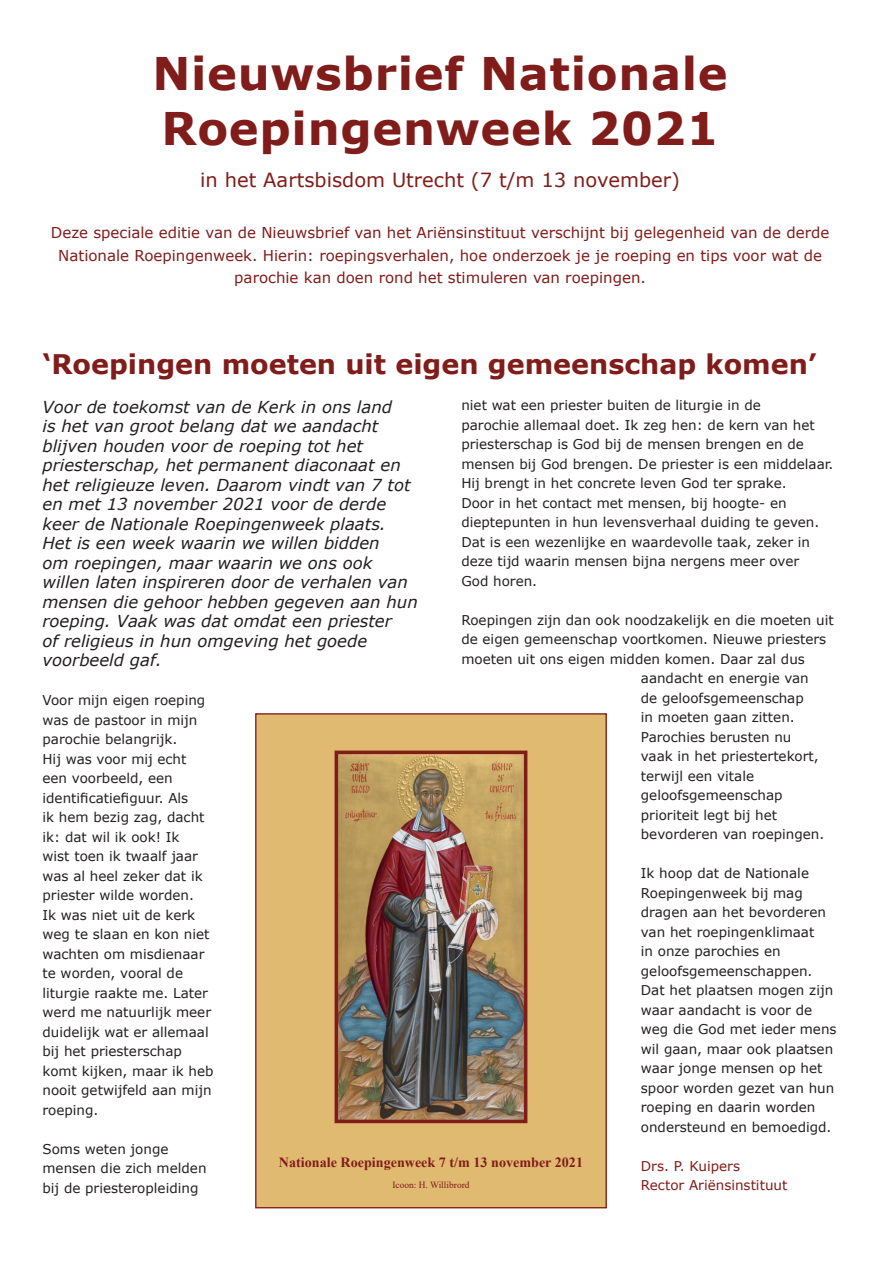
<style>
.page{position:relative;width:893px;height:1263px;background:#fff}
.page>*{position:absolute;margin:0;border:0;box-sizing:border-box;transform-origin:0 0}
.t1{font:700 45px/55.5px "Verdana";letter-spacing:.015em;color:#801c19}
.t2{font:700 27px "Verdana";color:#801c19}
.t3{font:19.5px "Verdana";color:#801c19}
.t4{font:italic 16.5px/19.5px "Verdana";color:#231f20}
.t5{font:15px/22.5px "Verdana";color:#801c19;text-align:center}
.t6{font:700 14.1px "Times New Roman";color:#801c19}
.t7{font:13.5px/19.5px "Verdana";color:#231f20}
.t8{font:13.5px/19.5px "Verdana";color:#801c19}
.t9{font:9.45px "Times New Roman";color:#801c19}
</style>
<div class="page">
<div style="left:256px;top:714px;width:350px;height:494px;background:#e1ba72"></div>
<img style="left:340px;top:755px;width:182px;height:363px">
<div style="left:335px;top:750px;width:192px;height:373px;border:4px solid #801c19"></div>
<h1 class="t1" style="left:152px;top:45px;width:577px">Nieuwsbrief Nationale<br>Roepingenweek 2021</h1>
<h3 class="t3" style="left:200px;top:167px;width:481px">in het Aartsbisdom Utrecht (7 t/m 13 november)</h3>
<p class="t5" style="left:51px;top:221px;width:780px">Deze speciale editie van de Nieuwsbrief van het Ariënsinstituut verschijnt bij gelegenheid van de derde<br>Nationale Roepingenweek. Hierin: roepingsverhalen, hoe onderzoek je je roeping en tips voor wat de parochie kan doen rond het stimuleren van roepingen.</p>
<h2 class="t2" style="left:43px;top:345px;width:776px">‘Roepingen moeten uit eigen gemeenschap komen’</h2>
<p class="t7" style="left:461px;top:395px;width:374px">niet wat een priester buiten de liturgie in de<br>parochie allemaal doet. Ik zeg hen: de kern van het priesterschap is God bij de mensen brengen en de mensen bij God brengen. De priester is een middelaar.<br>Hij brengt in het concrete leven God ter sprake.<br>Door in het contact met mensen, bij hoogte- en dieptepunten in hun levensverhaal duiding te geven.<br>Dat is een wezenlijke en waardevolle taak, zeker in deze tijd waarin mensen bijna nergens meer over<br>God horen.</p>
<p class="t7" style="left:461px;top:610px;width:374px">Roepingen zijn dan ook noodzakelijk en die moeten uit</p>
<p class="t7" style="left:461px;top:629px;width:366px">de eigen gemeenschap voortkomen. Nieuwe priesters</p>
<p class="t7" style="left:461px;top:649px;width:345px">moeten uit ons eigen midden komen. Daar zal dus</p>
<p class="t7" style="left:641px;top:668px;width:169px">aandacht en energie van</p>
<p class="t7" style="left:641px;top:688px;width:164px">de geloofsgemeenschap</p>
<p class="t7" style="left:641px;top:707px;width:155px">in moeten gaan zitten.</p>
<p class="t7" style="left:641px;top:727px;width:152px">Parochies berusten nu</p>
<p class="t7" style="left:641px;top:746px;width:179px">vaak in het priestertekort,</p>
<p class="t7" style="left:641px;top:766px;width:115px">terwijl een vitale</p>
<p class="t7" style="left:641px;top:785px;width:143px">geloofsgemeenschap</p>
<p class="t7" style="left:641px;top:805px;width:138px">prioriteit legt bij het</p>
<p class="t7" style="left:641px;top:824px;width:185px">bevorderen van roepingen.</p>
<p class="t7" style="left:641px;top:863px;width:197px">Ik hoop dat de Nationale<br>Roepingenweek bij mag dragen aan het bevorderen van het roepingenklimaat<br>in onze parochies en geloofsgemeenschappen.<br>Dat het plaatsen mogen zijn waar aandacht is voor de weg die God met ieder mens wil gaan, maar ook plaatsen waar jonge mensen op het spoor worden gezet van hun roeping en daarin worden ondersteund en bemoedigd.</p>
<p class="t8" style="left:641px;top:1156px;width:148px">Drs. P. Kuipers<br>Rector Ariënsinstituut</p>
<p class="t4" style="left:43px;top:397px;width:377px">Voor de toekomst van de Kerk in ons land<br>is het van groot belang dat we aandacht blijven houden voor de roeping tot het priesterschap, het permanent diaconaat en het religieuze leven. Daarom vindt van 7 tot en met 13 november 2021 voor de derde keer de Nationale Roepingenweek plaats.<br>Het is een week waarin we willen bidden<br>om roepingen, maar waarin we ons ook willen laten inspireren door de verhalen van mensen die gehoor hebben gegeven aan hun roeping. Vaak was dat omdat een priester<br>of religieus in hun omgeving het goede voorbeeld gaf.</p>
<p class="t7" style="left:43px;top:690px;width:173px">Voor mijn eigen roeping was de pastoor in mijn parochie belangrijk.<br>Hij was voor mij echt een voorbeeld, een identificatiefiguur. Als<br>ik hem bezig zag, dacht ik: dat wil ik ook! Ik<br>wist toen ik twaalf jaar was al heel zeker dat ik priester wilde worden.<br>Ik was niet uit de kerk weg te slaan en kon niet wachten om misdienaar te worden, vooral de liturgie raakte me. Later werd me natuurlijk meer duidelijk wat er allemaal bij het priesterschap komt kijken, maar ik heb nooit getwijfeld aan mijn roeping.</p>
<p class="t7" style="left:43px;top:1139px;width:166px">Soms weten jonge mensen die zich melden bij de priesteropleiding</p>
<p class="t6" style="left:279px;top:1152px;width:306px">Nationale Roepingenweek 7 t/m 13 november 2021</p>
<p class="t9" style="left:392px;top:1178px;width:79px">Icoon: H. Willibrord</p>
</div>
